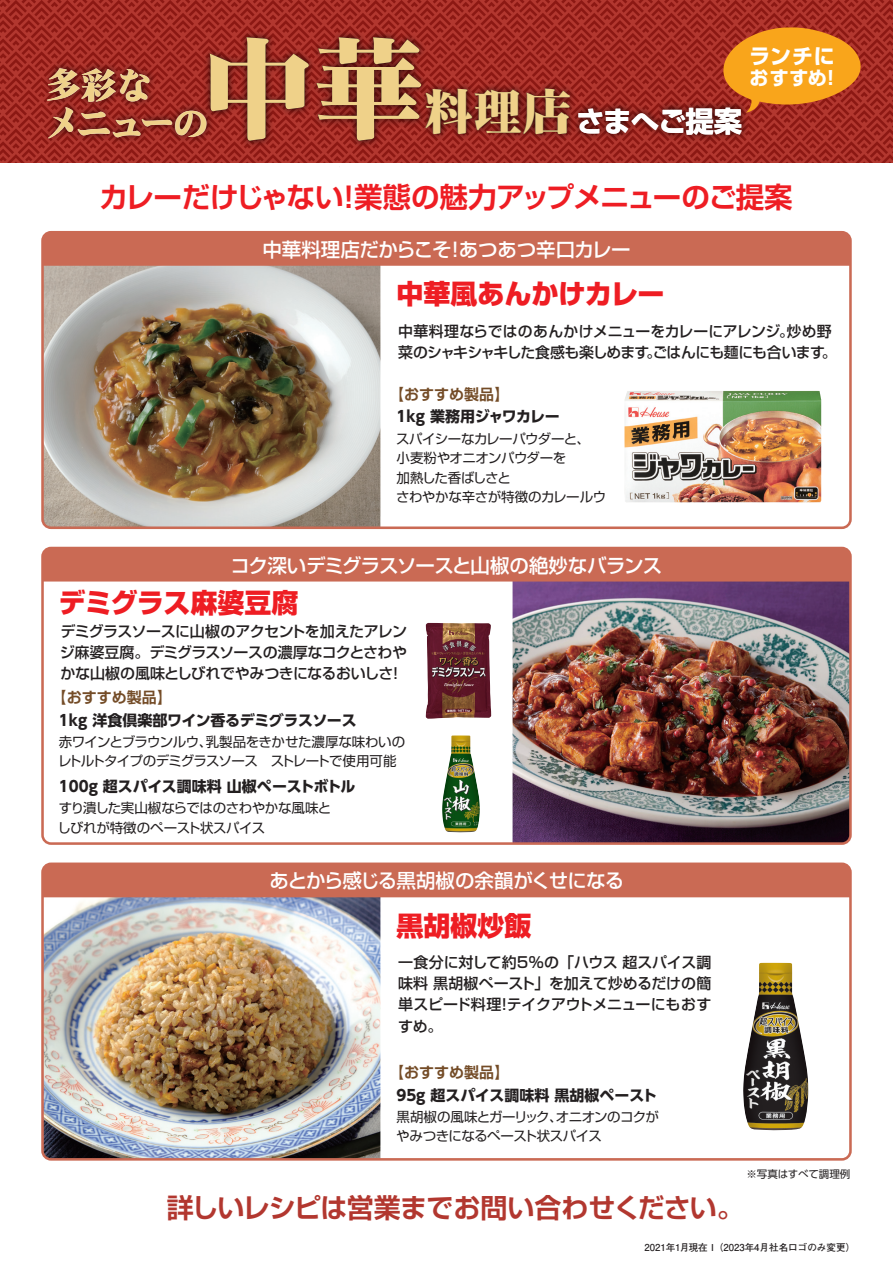
<style>
.page{position:relative;width:893px;height:1263px;background:#fff}
.page>*{position:absolute;margin:0;border:0;box-sizing:border-box;transform-origin:0 0}
.t1{font:110.7px "DF Mincho UB";color:#efd189}
.t2{font:35.85px/38.1px "DF Mincho UB";letter-spacing:-.07em;color:#efd189}
.t3{font:700 28.5px "Shin Go Pro De";letter-spacing:-.035em;color:#ee1d23}
.t4{font:700 28.35px "Shin Go Pro";letter-spacing:-.03em;color:#fff}
.t5{font:800 27px "Shin Go Pro";color:#ee1d23}
.t6{font:700 27px "Shin Go Pro De";letter-spacing:-.03em;color:#b2372f}
.t7{font:700 20.85px "Shin Go Pro";color:#fff}
.t8{font:500 19.5px "Shin Go Pro";letter-spacing:-.03em;color:#fff}
.t9{font:700 18.9px "Shin Go Pro";color:#fff}
.t10{font:500 15px/21px "Shin Go Pro";letter-spacing:-.025em;color:#231f20;text-align:justify}
.t11{font:700 15px/22.5px "UD Shin Go Pro";letter-spacing:-.005em;color:#231f20}
.t12{font:700 15px/22.5px "UD Shin Go Pro";letter-spacing:-.025em;color:#231f20}
.t13{font:13.5px/19.5px "Shin Go Pro";letter-spacing:-.035em;color:#231f20}
.t14{font:10.5px "UD Shin Go Pro";letter-spacing:-.015em;color:#231f20}
.t15{font:700 9.6px "Futo Go B101 Pro";color:#231f20}
.s1{font-family:"DF Mincho UB";font-weight:400;font-size:49.05px;color:#efd189}
.s2{font-family:"Shin Go Pro De";color:#744c27}
</style>
<div class="page">
<img style="left:45px;top:266px;width:335px;height:259px">
<div style="left:41px;top:231px;width:811px;height:298px;border:3px solid #ca6a54;border-radius:9px"></div>
<div style="left:43px;top:232px;width:807px;height:34px;background:#ca6a54"></div>
<img style="left:45px;top:897px;width:335px;height:260px">
<div style="left:41px;top:862px;width:811px;height:299px;border:3px solid #ca6a54;border-radius:9px"></div>
<div style="left:43px;top:864px;width:807px;height:33px;background:#ca6a54"></div>
<svg style="left:0;top:0;width:893px;height:163px;background:#ad3a21"></svg>
<img style="left:624px;top:391px;width:197px;height:111px">
<img style="left:513px;top:581px;width:335px;height:260px">
<div style="left:41px;top:547px;width:811px;height:298px;border:3px solid #ca6a54;border-radius:9px"></div>
<div style="left:43px;top:548px;width:807px;height:33px;background:#ca6a54"></div>
<img style="left:743px;top:963px;width:65px;height:167px">
<img style="left:34px;top:22px;width:548px;height:141px">
<img style="left:565px;top:96px;width:188px;height:53px">
<img style="left:426px;top:623px;width:2px;height:58px">
<img style="left:442px;top:735px;width:38px;height:97px">
<p class="t1" style="left:203px;top:33px;width:223px">中華</p>
<p class="t2" style="left:45px;top:67px;width:165px">多彩な<br>メニューの</p>
<p class="t4" style="left:424px;top:99px;width:319px"><span class="s1">料理店</span>さまへご提案</p>
<p class="t7" style="left:749px;top:39px;width:87px">ランチに</p>
<p class="t9" style="left:749px;top:63px;width:92px">おすすめ！</p>
<p class="t3" style="left:99px;top:173px;width:695px">カレーだけじゃない！業態の魅力アップメニューのご提案</p>
<p class="t8" style="left:262px;top:233px;width:369px">中華料理店だからこそ！あつあつ辛口カレー</p>
<p class="t5" style="left:396px;top:273px;width:269px">中華風あんかけカレー</p>
<p class="t10" style="left:398px;top:319px;width:440px">中華料理ならではのあんかけメニューをカレーにアレンジ。炒め野菜のシャキシャキした食感も楽しめます。ごはんにも麺にも合います。</p>
<p class="t12" style="left:396px;top:383px;width:165px;text-indent:-7px"><span class="s2">【おすすめ製品】<br></span>1kg 業務用ジャワカレー</p>
<p class="t13" style="left:396px;top:427px;width:212px">スパイシーなカレーパウダーと、小麦粉やオニオンパウダーを<br>加熱した香ばしさと<br>さわやかな辛さが特徴のカレールウ</p>
<p class="t8" style="left:231px;top:549px;width:433px">コク深いデミグラスソースと山椒の絶妙なバランス</p>
<p class="t5" style="left:59px;top:582px;width:241px">デミグラス麻婆豆腐</p>
<p class="t10" style="left:60px;top:619px;width:349px">デミグラスソースに山椒のアクセントを加えたアレンジ麻婆豆腐。デミグラスソースの濃厚なコクとさわやかな山椒の風味としびれでやみつきになるおいしさ！</p>
<p class="t11" style="left:59px;top:686px;width:299px;text-indent:-7px"><span class="s2">【おすすめ製品】<br></span>1kg 洋食倶楽部ワイン香るデミグラスソース</p>
<p class="t13" style="left:58px;top:730px;width:349px">赤ワインとブラウンルウ、乳製品をきかせた濃厚な味わいのレトルトタイプのデミグラスソース　ストレートで使用可能</p>
<p class="t11" style="left:59px;top:775px;width:298px">100g 超スパイス調味料 山椒ペーストボトル</p>
<p class="t13" style="left:58px;top:797px;width:275px">すり潰した実山椒ならではのさわやかな風味としびれが特徴のペースト状スパイス</p>
<p class="t8" style="left:270px;top:865px;width:356px">あとから感じる黒胡椒の余韻がくせになる</p>
<p class="t5" style="left:396px;top:904px;width:136px">黒胡椒炒飯</p>
<p class="t10" style="left:398px;top:950px;width:315px">一食分に対して約５％の「ハウス 超スパイス調味料 黒胡椒ペースト」を加えて炒めるだけの簡単スピード料理！テイクアウトメニューにもおすすめ。</p>
<p class="t11" style="left:396px;top:1061px;width:262px;text-indent:-7px"><span class="s2">【おすすめ製品】<br></span>95g 超スパイス調味料 黒胡椒ペースト</p>
<p class="t13" style="left:396px;top:1105px;width:264px">黒胡椒の風味とガーリック、オニオンのコクがやみつきになるペースト状スパイス</p>
<p class="t6" style="left:167px;top:1185px;width:578px">詳しいレシピは営業までお問い合わせください。</p>
<p class="t14" style="left:746px;top:1165px;width:106px">※写真はすべて調理例</p>
<p class="t15" style="left:644px;top:1239px;width:213px">2021年1月現在 I（2023年4月社名ロゴのみ変更）</p>
</div>
